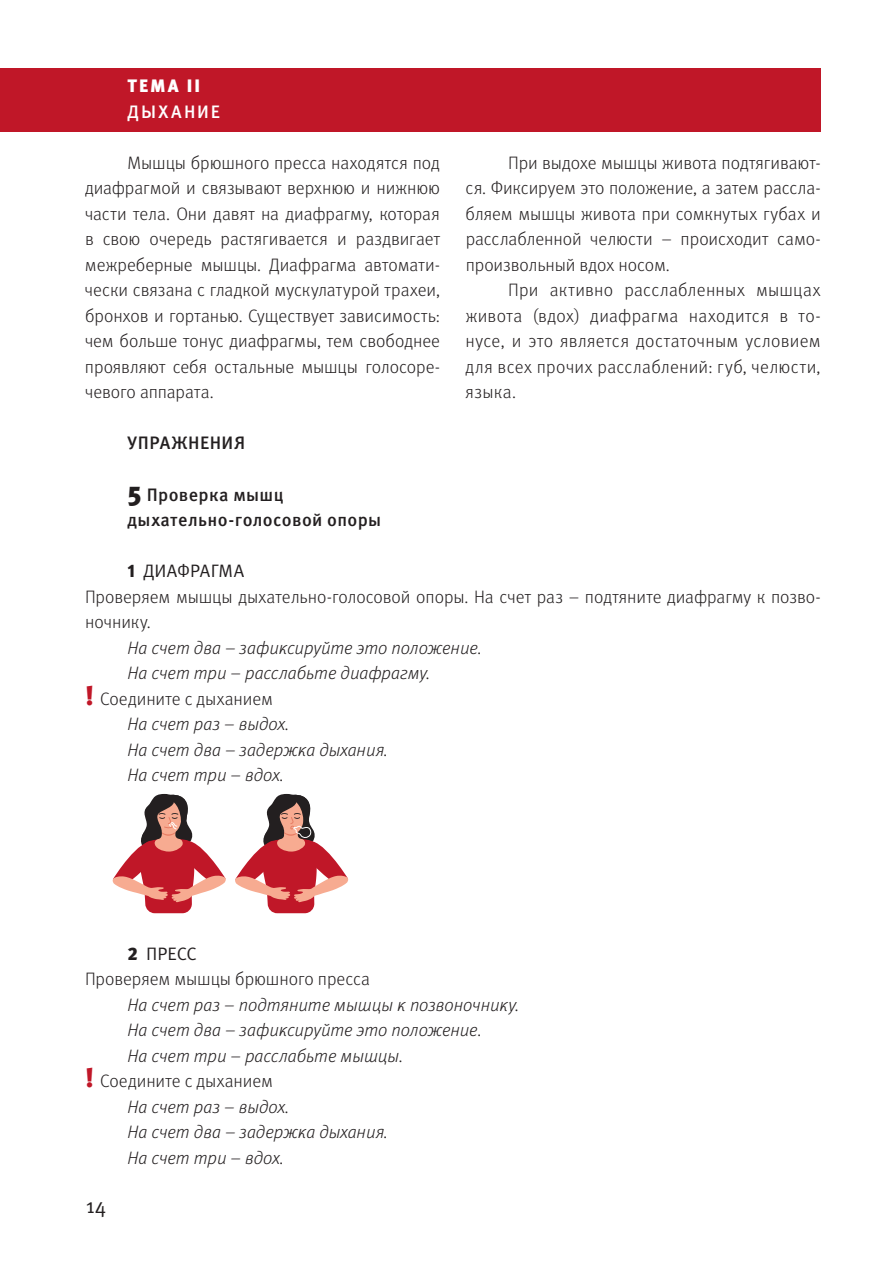
<style>
.page{position:relative;width:893px;height:1263px;background:#fff}
.page>*{position:absolute;margin:0;border:0;box-sizing:border-box;transform-origin:0 0}
.t1{font:21px "Meta Pro Norm";color:#231f20}
.t2{font:300 18px/25.5px "Meta Pro";color:#231f20;text-align:justify}
.t3{font:italic 300 18px "Meta Pro";letter-spacing:-.005em;color:#231f20}
.t4{font:500 18px/25.5px "Meta Pro";letter-spacing:.02em;color:#231f20}
.t5{font:18px "Meta Pro Norm";letter-spacing:.005em;color:#231f20}
.t6{font:500 18px "Meta Pro";letter-spacing:.11em;color:#fff}
.t7{font:900 18px "Meta Pro";letter-spacing:.115em;color:#fff}
.s1{font-weight:900;font-size:27px}
.s2{font-family:"Meta Pro";font-weight:900}
.s3{font-weight:900;font-size:27px;color:#c01728}
</style>
<div class="page">
<div style="left:0;top:68px;width:821px;height:64px;background:#c01728"></div>
<svg style="left:112px;top:793px;width:237px;height:120px"></svg>
<p class="t7" style="left:128px;top:72px;width:74px">ТЕМА II</p>
<p class="t6" style="left:128px;top:97px;width:94px">ДЫХАНИЕ</p>
<p class="t2" style="left:85px;top:149px;width:357px;text-indent:43px">Мышцы брюшного пресса находятся под диафрагмой и связывают верхнюю и нижнюю части тела. Они давят на диафрагму, которая в свою очередь растягивается и раздвигает межреберные мышцы. Диафрагма автомати&shy;чески связана с гладкой мускулатурой трахеи, бронхов и гортанью. Существует зависимость: чем больше тонус диафрагмы, тем свободнее проявляют себя остальные мышцы голосоре&shy;чевого аппарата.</p>
<p class="t2" style="left:466px;top:149px;width:357px;text-indent:43px">При выдохе мышцы живота подтягивают&shy;ся. Фиксируем это положение, а затем рассла&shy;бляем мышцы живота при сомкнутых губах и расслабленной челюсти – происходит само&shy;произвольный вдох носом.</p>
<p class="t2" style="left:466px;top:276px;width:357px;text-indent:43px">При активно расслабленных мышцах живота (вдох) диафрагма находится в то&shy;нусе, и это является достаточным условием для всех прочих расслаблений: губ, челюсти, языка.</p>
<p class="t4" style="left:128px;top:429px;width:119px">УПРАЖНЕНИЯ</p>
<p class="t4" style="left:128px;top:481px;width:255px"><span class="s1">5</span> Проверка мышц дыхательно-голосовой опоры</p>
<p class="t5" style="left:128px;top:556px;width:118px"><span class="s2">1</span> ДИАФРАГМА</p>
<p class="t2" style="left:85px;top:583px;width:737px">Проверяем мышцы дыхательно-голосовой опоры. На счет раз – подтяните диафрагму к позво&shy;ночнику.</p>
<p class="t3" style="left:128px;top:633px;width:356px">На счет два – зафиксируйте это положение.</p>
<p class="t3" style="left:128px;top:658px;width:304px">На счет три – расслабьте диафрагму.</p>
<p class="t2" style="left:85px;top:685px;width:189px"><span class="s3">!</span> Соедините с дыханием</p>
<p class="t3" style="left:128px;top:710px;width:163px">На счет раз – выдох.</p>
<p class="t3" style="left:128px;top:735px;width:262px">На счет два – задержка дыхания.</p>
<p class="t3" style="left:128px;top:761px;width:158px">На счет три – вдох.</p>
<p class="t5" style="left:128px;top:939px;width:71px"><span class="s2">2</span> ПРЕСС</p>
<p class="t2" style="left:85px;top:965px;width:287px">Проверяем мышцы брюшного пресса</p>
<p class="t3" style="left:128px;top:990px;width:393px">На счет раз – подтяните мышцы к позвоночнику.</p>
<p class="t3" style="left:128px;top:1016px;width:356px">На счет два – зафиксируйте это положение.</p>
<p class="t3" style="left:128px;top:1041px;width:277px">На счет три – расслабьте мышцы.</p>
<p class="t2" style="left:85px;top:1067px;width:189px"><span class="s3">!</span> Соедините с дыханием</p>
<p class="t3" style="left:128px;top:1092px;width:163px">На счет раз – выдох.</p>
<p class="t3" style="left:128px;top:1118px;width:262px">На счет два – задержка дыхания.</p>
<p class="t3" style="left:128px;top:1143px;width:158px">На счет три – вдох.</p>
<p class="t1" style="left:86px;top:1189px;width:22px">14</p>
</div>
